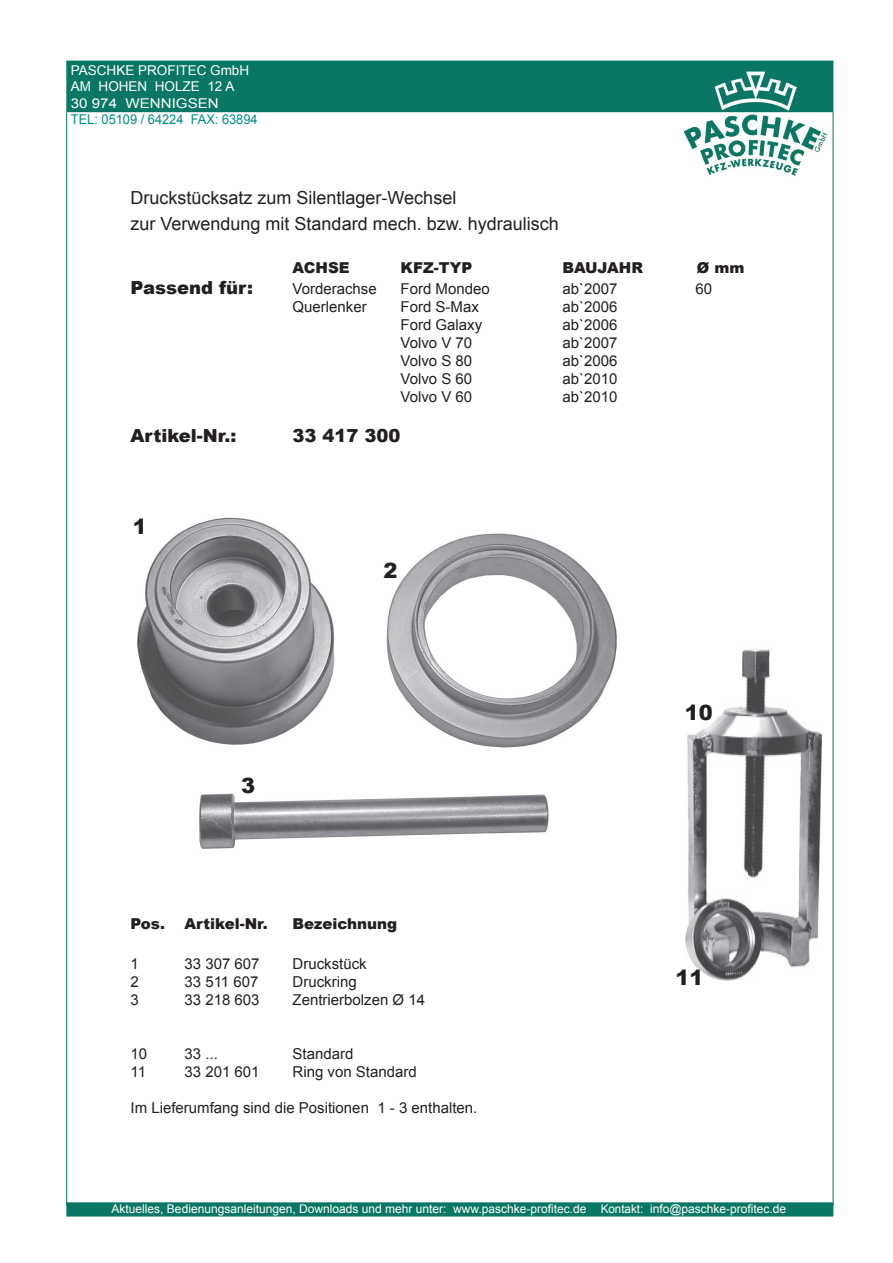
<style>
.page{position:relative;width:893px;height:1263px;background:#fff}
.page>*{position:absolute;margin:0;border:0;box-sizing:border-box;transform-origin:0 0}
.t1{font:900 21px "Arial";color:#231f20}
.t2{font:18px/25.2px "Arial";color:#231f20}
.t3{font:900 18px "Arial";color:#231f20}
.t4{font:15px "Arial";color:#231f20}
.t5{font:900 15px "Arial";color:#231f20}
.t6{font:13.5px/16.2px "Arial";color:#fff}
.t7{font:13.5px "Arial";color:#008e84;scale:.95 1}
.t8{font:12px "Arial";color:#fff}
</style>
<div class="page">
<div style="left:66px;top:61px;width:767px;height:51px;background:#0a7764"></div>
<img style="left:715px;top:72px;width:81px;height:38px">
<img style="left:684px;top:114px;width:143px;height:62px">
<div style="left:65px;top:1201px;width:770px;height:17px;background:#0a7764;border:2px solid #fff"></div>
<hr style="left:833px;top:112px;width:1px;height:1093px;background:#0a7764">
<hr style="left:66px;top:112px;width:1px;height:1094px;background:#0a7764">
<img style="left:686px;top:649px;width:137px;height:332px">
<img style="left:137px;top:517px;width:480px;height:332px">
<p class="t6" style="left:71px;top:63px;width:180px">PASCHKE PROFITEC GmbH<br>AM HOHEN HOLZE 12 A<br>30 974 WENNIGSEN</p>
<p class="t7" style="left:71px;top:110px;width:198px">TEL: 05109 / 64224 FAX: 63894</p>
<p class="t2" style="left:131px;top:186px;width:430px">Druckstücksatz zum Silentlager-Wechsel<br>zur Verwendung mit Standard mech. bzw. hydraulisch</p>
<p class="t5" style="left:293px;top:257px;width:59px">ACHSE</p>
<p class="t5" style="left:401px;top:257px;width:73px">KFZ-TYP</p>
<p class="t5" style="left:563px;top:257px;width:82px">BAUJAHR</p>
<p class="t5" style="left:697px;top:257px;width:49px">Ø mm</p>
<p class="t3" style="left:131px;top:275px;width:124px">Passend für:</p>
<p class="t4" style="left:293px;top:279px;width:86px">Vorderachse</p>
<p class="t4" style="left:401px;top:279px;width:91px">Ford Mondeo</p>
<p class="t4" style="left:563px;top:279px;width:57px">ab`2007</p>
<p class="t4" style="left:696px;top:279px;width:18px">60</p>
<p class="t4" style="left:293px;top:297px;width:76px">Querlenker</p>
<p class="t4" style="left:401px;top:297px;width:80px">Ford S-Max</p>
<p class="t4" style="left:563px;top:297px;width:57px">ab`2006</p>
<p class="t4" style="left:401px;top:315px;width:83px">Ford Galaxy</p>
<p class="t4" style="left:563px;top:315px;width:57px">ab`2006</p>
<p class="t4" style="left:401px;top:333px;width:73px">Volvo V 70</p>
<p class="t4" style="left:563px;top:333px;width:57px">ab`2007</p>
<p class="t4" style="left:401px;top:351px;width:73px">Volvo S 80</p>
<p class="t4" style="left:563px;top:351px;width:57px">ab`2006</p>
<p class="t4" style="left:401px;top:369px;width:73px">Volvo S 60</p>
<p class="t4" style="left:563px;top:369px;width:57px">ab`2010</p>
<p class="t4" style="left:401px;top:387px;width:73px">Volvo V 60</p>
<p class="t4" style="left:563px;top:387px;width:57px">ab`2010</p>
<p class="t3" style="left:131px;top:423px;width:107px">Artikel-Nr.:</p>
<p class="t3" style="left:293px;top:423px;width:110px">33 417 300</p>
<h1 class="t1" style="left:133px;top:511px;width:16px">1</h1>
<h1 class="t1" style="left:241px;top:770px;width:16px">3</h1>
<h1 class="t1" style="left:384px;top:556px;width:16px">2</h1>
<p class="t5" style="left:131px;top:913px;width:36px">Pos.</p>
<p class="t5" style="left:185px;top:913px;width:85px">Artikel-Nr.</p>
<p class="t5" style="left:293px;top:913px;width:106px">Bezeichnung</p>
<p class="t4" style="left:131px;top:954px;width:10px">1</p>
<p class="t4" style="left:185px;top:954px;width:77px">33 307 607</p>
<p class="t4" style="left:293px;top:954px;width:76px">Druckstück</p>
<p class="t4" style="left:131px;top:972px;width:10px">2</p>
<p class="t4" style="left:185px;top:972px;width:75px">33 511 607</p>
<p class="t4" style="left:293px;top:972px;width:66px">Druckring</p>
<p class="t4" style="left:131px;top:990px;width:10px">3</p>
<p class="t4" style="left:185px;top:990px;width:77px">33 218 603</p>
<p class="t4" style="left:293px;top:990px;width:134px">Zentrierbolzen Ø 14</p>
<p class="t4" style="left:131px;top:1044px;width:18px">10</p>
<p class="t4" style="left:185px;top:1044px;width:35px">33 ...</p>
<p class="t4" style="left:293px;top:1044px;width:62px">Standard</p>
<p class="t4" style="left:131px;top:1062px;width:17px">11</p>
<p class="t4" style="left:185px;top:1062px;width:77px">33 201 601</p>
<p class="t4" style="left:293px;top:1062px;width:126px">Ring von Standard</p>
<p class="t4" style="left:131px;top:1098px;width:348px">Im Lieferumfang sind die Positionen 1 - 3 enthalten.</p>
<h1 class="t1" style="left:685px;top:697px;width:30px">10</h1>
<h1 class="t1" style="left:675px;top:962px;width:30px">11</h1>
<p class="t8" style="left:112px;top:1201px;width:676px">Aktuelles, Bedienungsanleitungen, Downloads und mehr unter: www.paschke-profitec.de Kontakt: info@paschke-profitec.de</p>
</div>
